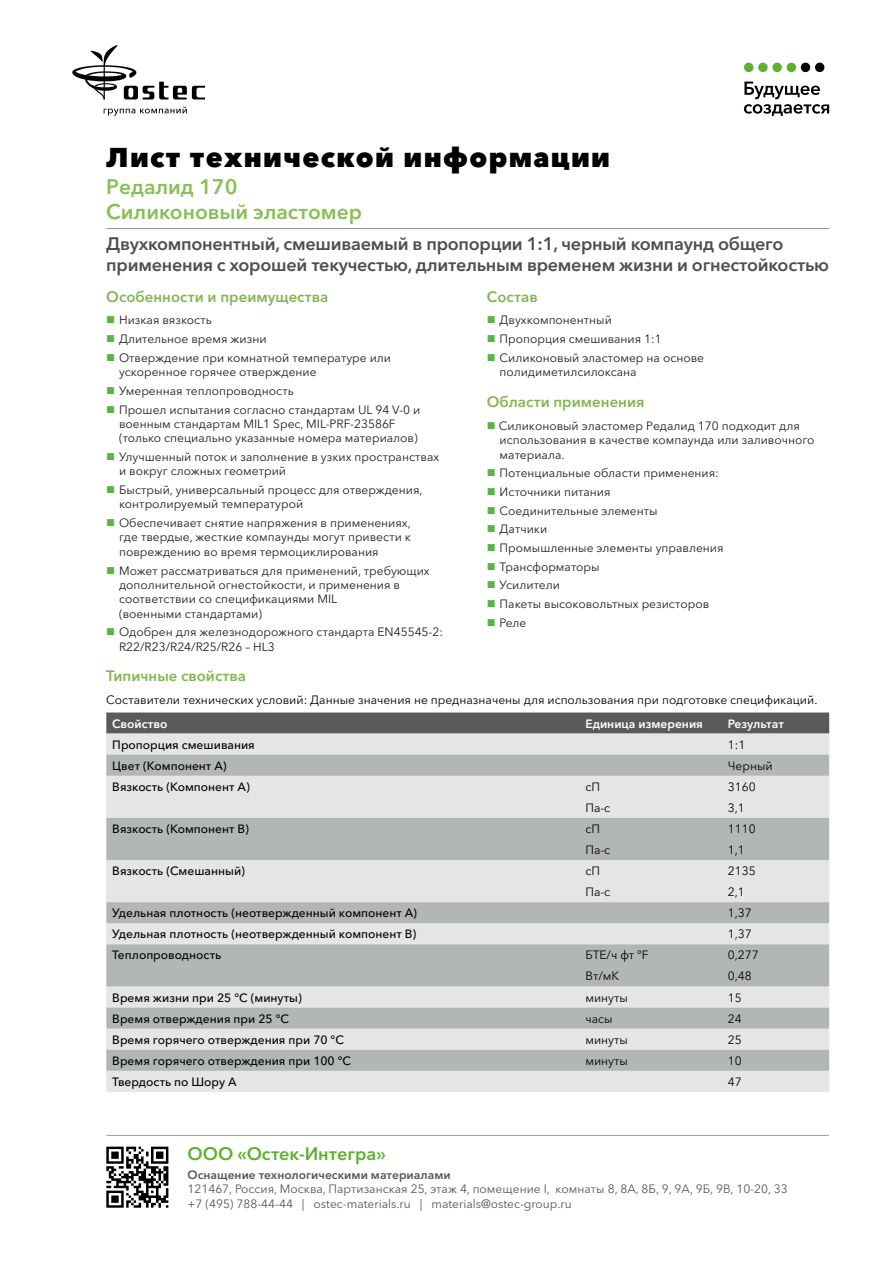
<style>
.page{position:relative;width:893px;height:1263px;background:#fff}
.page>*{position:absolute;margin:0;border:0;box-sizing:border-box;transform-origin:0 0}
.Заголовок1{font:800 27px "Avenir Next Cyr";letter-spacing:.05em;color:#000}
.Заголовок1-2{font:600 21px/25px "Avenir Next Cyr";color:#88bf56}
.Заголовок2{font:600 18px/21.6px "Avenir Next Cyr";letter-spacing:-.015em;color:#4f4f4e}
.t1{font:600 18px "Avenir Next Cyr";color:#5eb130}
.Заголовок3{font:600 15px "Avenir Next Cyr";color:#84b653}
.t2{font:12px/14.4px "Avenir Next Cyr";color:#231f20}
.t3{font:500 12px "Avenir Next Cyr";color:#020202}
.t4{font:12px "Avenir Next Cyr";color:#020202}
.t5{font:12px/14.4px "Avenir Next Cyr";color:#575756}
.t6{font:600 12px "Avenir Next Cyr";color:#575756}
.t7{font:600 12px "Avenir Next Cyr";color:#fff}
</style>
<div class="page">
<svg style="left:72px;top:45px;width:133px;height:55px"></svg>
<svg style="left:104px;top:106px;width:83px;height:10px"></svg>
<div style="left:744px;top:63px;width:9px;height:9px;background:#5eb130;border-radius:50%"></div>
<div style="left:758px;top:63px;width:10px;height:9px;background:#5eb130;border-radius:50%"></div>
<div style="left:772px;top:63px;width:10px;height:9px;background:#5eb130;border-radius:50%"></div>
<div style="left:787px;top:63px;width:9px;height:9px;background:#5eb130;border-radius:50%"></div>
<div style="left:801px;top:63px;width:9px;height:9px;background:#000;border-radius:50%"></div>
<div style="left:815px;top:63px;width:9px;height:9px;background:#000;border-radius:50%"></div>
<svg style="left:744px;top:82px;width:85px;height:34px"></svg>
<hr style="left:106px;top:1135px;width:723px;height:1px;background:#9d9d9c">
<svg style="left:106px;top:1146px;width:62px;height:62px"></svg>
<hr style="left:106px;top:228px;width:723px;height:1px;background:#888c8c">
<svg style="left:106px;top:712px;width:723px;height:22px;background:#626263"></svg>
<div style="left:106px;top:734px;width:723px;height:358px;background:#e5e5e5"></div>
<svg style="left:106px;top:755px;width:723px;height:316px;background:#cacccc"></svg>
<p class="Заголовок1" style="left:106px;top:141px;width:505px">Лист технической информации</p>
<p class="Заголовок1-2" style="left:106px;top:174px;width:257px">Редалид 170<br>Силиконовый эластомер</p>
<p class="Заголовок2" style="left:106px;top:233px;width:724px">Двухкомпонентный, смешиваемый в пропорции 1:1, черный компаунд общего применения с хорошей текучестью, длительным временем жизни и огнестойкостью</p>
<p class="Заголовок3" style="left:106px;top:287px;width:224px">Особенности и преимущества</p>
<p class="t2" style="left:119px;top:313px;width:94px">Низкая вязкость</p>
<p class="t2" style="left:119px;top:332px;width:149px">Длительное время жизни</p>
<p class="t2" style="left:119px;top:350px;width:274px">Отверждение при комнатной температуре или ускоренное горячее отверждение</p>
<p class="t2" style="left:119px;top:383px;width:176px">Умеренная теплопроводность</p>
<p class="t2" style="left:119px;top:402px;width:303px">Прошел испытания согласно стандартам UL 94 V-0 и военным стандартам MIL1 Spec, MIL-PRF-23586F (только специально указанные номера материалов)</p>
<p class="t2" style="left:119px;top:450px;width:322px">Улучшенный поток и заполнение в узких пространствах и вокруг сложных геометрий</p>
<p class="t2" style="left:119px;top:483px;width:305px">Быстрый, универсальный процесс для отверждения, контролируемый температурой</p>
<p class="t2" style="left:119px;top:516px;width:293px;text-align:justify">Обеспечивает снятие напряжения в применениях, где твердые, жесткие компаунды могут привести к повреждению во время термоциклирования</p>
<p class="t2" style="left:119px;top:563px;width:312px">Может рассматриваться для применений, требующих дополнительной огнестойкости, и применения в соответствии со спецификациями MIL<br>(военными стандартами)</p>
<p class="t2" style="left:119px;top:625px;width:325px">Одобрен для железнодорожного стандарта EN45545-2:<br>R22/R23/R24/R25/R26 – HL3</p>
<p class="Заголовок3" style="left:487px;top:287px;width:52px">Состав</p>
<p class="t2" style="left:500px;top:313px;width:114px">Двухкомпонентный</p>
<p class="t2" style="left:500px;top:332px;width:164px">Пропорция смешивания 1:1</p>
<p class="t2" style="left:500px;top:350px;width:206px">Силиконовый эластомер на основе полидиметилсилоксана</p>
<p class="Заголовок3" style="left:487px;top:393px;width:159px">Области применения</p>
<p class="t2" style="left:499px;top:418px;width:317px">Силиконовый эластомер Редалид 170 подходит для использования в качестве компаунда или заливочного материала.</p>
<p class="t2" style="left:500px;top:466px;width:221px">Потенциальные области применения:</p>
<p class="t2" style="left:500px;top:485px;width:112px">Источники питания</p>
<p class="t2" style="left:500px;top:503px;width:159px">Соединительные элементы</p>
<p class="t2" style="left:500px;top:522px;width:49px">Датчики</p>
<p class="t2" style="left:500px;top:540px;width:225px">Промышленные элементы управления</p>
<p class="t2" style="left:500px;top:559px;width:101px">Трансформаторы</p>
<p class="t2" style="left:500px;top:578px;width:62px">Усилители</p>
<p class="t2" style="left:500px;top:596px;width:211px">Пакеты высоковольтных резисторов</p>
<p class="t2" style="left:500px;top:615px;width:28px">Реле</p>
<p class="Заголовок3" style="left:106px;top:667px;width:141px">Типичные свойства</p>
<p class="t4" style="left:106px;top:693px;width:713px">Составители технических условий: Данные значения не предназначены для использования при подготовке спецификаций.</p>
<p class="t7" style="left:112px;top:716px;width:57px">Свойство</p>
<p class="t7" style="left:585px;top:716px;width:119px">Единица измерения</p>
<p class="t7" style="left:728px;top:716px;width:58px">Результат</p>
<p class="t3" style="left:112px;top:737px;width:144px">Пропорция смешивания</p>
<p class="t4" style="left:728px;top:737px;width:19px">1:1</p>
<p class="t3" style="left:112px;top:758px;width:116px">Цвет (Компонент А)</p>
<p class="t4" style="left:728px;top:758px;width:46px">Черный</p>
<p class="t3" style="left:112px;top:779px;width:139px">Вязкость (Компонент А)</p>
<p class="t4" style="left:585px;top:779px;width:16px">сП</p>
<p class="t4" style="left:728px;top:779px;width:29px">3160</p>
<p class="t4" style="left:585px;top:800px;width:26px">Па-с</p>
<p class="t4" style="left:728px;top:800px;width:19px">3,1</p>
<p class="t3" style="left:112px;top:821px;width:138px">Вязкость (Компонент В)</p>
<p class="t4" style="left:585px;top:822px;width:16px">сП</p>
<p class="t4" style="left:728px;top:822px;width:29px">1110</p>
<p class="t4" style="left:585px;top:843px;width:26px">Па-с</p>
<p class="t4" style="left:728px;top:843px;width:19px">1,1</p>
<p class="t3" style="left:112px;top:864px;width:134px">Вязкость (Смешанный)</p>
<p class="t4" style="left:585px;top:864px;width:16px">сП</p>
<p class="t4" style="left:728px;top:864px;width:29px">2135</p>
<p class="t4" style="left:585px;top:885px;width:26px">Па-с</p>
<p class="t4" style="left:728px;top:885px;width:19px">2,1</p>
<p class="t3" style="left:112px;top:906px;width:306px">Удельная плотность (неотвержденный компонент A)</p>
<p class="t4" style="left:728px;top:906px;width:25px">1,37</p>
<p class="t3" style="left:112px;top:927px;width:306px">Удельная плотность (неотвержденный компонент В)</p>
<p class="t4" style="left:728px;top:927px;width:25px">1,37</p>
<p class="t3" style="left:112px;top:948px;width:110px">Теплопроводность</p>
<p class="t4" style="left:585px;top:948px;width:65px">БТЕ/ч фт °F</p>
<p class="t4" style="left:728px;top:948px;width:32px">0,277</p>
<p class="t4" style="left:585px;top:969px;width:35px">Вт/мК</p>
<p class="t4" style="left:728px;top:969px;width:25px">0,48</p>
<p class="t3" style="left:112px;top:990px;width:191px">Время жизни при 25 °C (минуты)</p>
<p class="t4" style="left:585px;top:990px;width:44px">минуты</p>
<p class="t4" style="left:728px;top:990px;width:15px">15</p>
<p class="t3" style="left:112px;top:1011px;width:178px">Время отверждения при 25 °C</p>
<p class="t4" style="left:585px;top:1011px;width:29px">часы</p>
<p class="t4" style="left:728px;top:1011px;width:15px">24</p>
<p class="t3" style="left:112px;top:1032px;width:233px">Время горячего отверждения при 70 °C</p>
<p class="t4" style="left:585px;top:1032px;width:44px">минуты</p>
<p class="t4" style="left:728px;top:1032px;width:15px">25</p>
<p class="t3" style="left:112px;top:1053px;width:240px">Время горячего отверждения при 100 °C</p>
<p class="t4" style="left:585px;top:1053px;width:44px">минуты</p>
<p class="t4" style="left:728px;top:1053px;width:15px">10</p>
<p class="t3" style="left:112px;top:1074px;width:126px">Твердость по Шору А</p>
<p class="t4" style="left:728px;top:1074px;width:15px">47</p>
<h3 class="t1" style="left:188px;top:1143px;width:200px">ООО «Остек-Интегра»</h3>
<p class="t6" style="left:188px;top:1167px;width:265px">Оснащение технологическими материалами</p>
<p class="t5" style="left:188px;top:1182px;width:602px">121467, Россия, Москва, Партизанская 25, этаж 4, помещение I, комнаты 8, 8А, 8Б, 9, 9А, 9Б, 9В, 10-20, 33 +7 (495) 788-44-44 | ostec-materials.ru | materials@ostec-group.ru</p>
</div>
